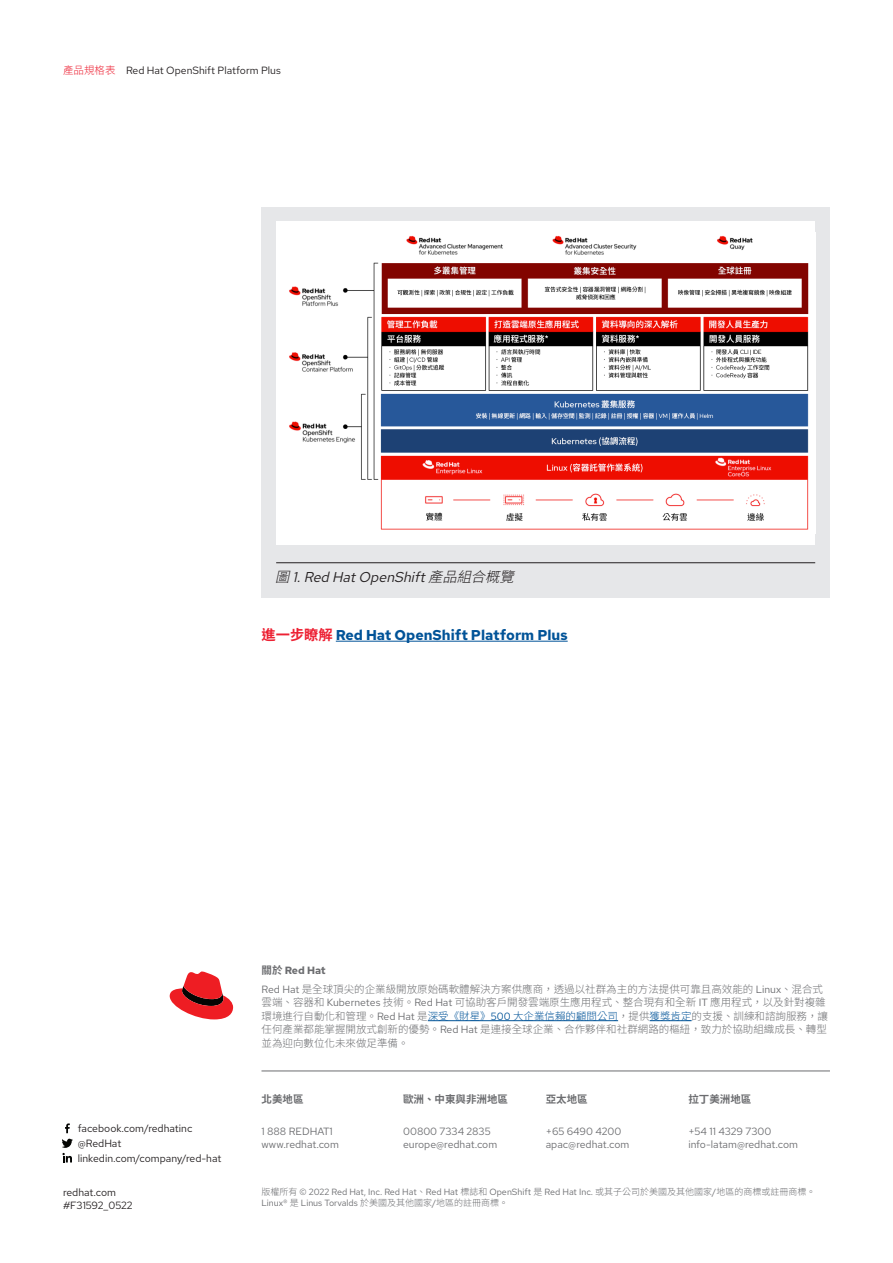
<style>
.page{position:relative;width:893px;height:1263px;background:#fff}
.page>*{position:absolute;margin:0;border:0;box-sizing:border-box;transform-origin:0 0}
.Main_-_Subhead{font:700 14.25px "Red Hat Text";color:#015398}
.Main_-_Image_caption{font:italic 14.25px "Red Hat Text";color:#231f20}
.Footer_-_About_Red_H{font:300 10.5px/13.5px "Noto Sans TC";color:#6c6d70}
.Footer_-_About_Red_H-2{font:10.5px/13.5px "Red Hat Text";color:#6c6d70}
.Footer_-_Document_ty{font:10.5px/15px "Red Hat Text";color:#231f20}
.Footer_-_About_Red_H-3{font:700 10.5px "Noto Sans TC";color:#6c6d70}
.Footer_-_Website_URL{font:10.5px/12.6px "Red Hat Text";color:#231f20}
.Footer_-_About_Red_H-4{font:700 10.5px "Red Hat Text";letter-spacing:-.015em;color:#6c6d70}
.Footer_-_Boilerplate{font:9px/11.2px "Red Hat Text";color:#6c6d70}
.s1{font-family:"Noto Sans TC";font-weight:300;color:#ed2133}
.s2{font-family:"Noto Sans TC";font-weight:300}
.s3{font-family:"Noto Sans TC";color:#ed2133}
.s4{font-family:"Noto Sans TC"}
.s5{font-family:"Red Hat Text";font-weight:400}
.s6{color:#015398}
.s7{font-family:"Red Hat Text";font-weight:400;color:#015398}
</style>
<div class="page">
<hr style="left:428px;top:1020px;width:190px;height:1px;background:#015398">
<hr style="left:650px;top:1020px;width:42px;height:1px;background:#015398">
<hr style="left:261px;top:1070px;width:569px;height:1px;background:#6c6d70">
<svg style="left:65px;top:1123px;width:5px;height:10px"></svg>
<svg style="left:62px;top:1139px;width:10px;height:23px"></svg>
<div style="left:261px;top:207px;width:569px;height:390px;background:#e6e7e9"></div>
<img style="left:276px;top:233px;width:539px;height:300px">
<hr style="left:276px;top:562px;width:539px;height:1px;background:#231f20">
<div style="left:276px;top:533px;width:539px;height:12px;background:#fff"></div>
<div style="left:276px;top:222px;width:539px;height:11px;background:#fff"></div>
<hr style="left:336px;top:641px;width:232px;height:1px;background:#015398">
<svg style="left:170px;top:971px;width:63px;height:48px"></svg>
<p class="Footer_-_Document_ty" style="left:63px;top:63px;width:219px"><span class="s1">產品規格表</span> Red Hat OpenShift Platform Plus</p>
<p class="Main_-_Image_caption" style="left:275px;top:567px;width:249px"><span class="s2">圖</span>1.Red HatOpenShift<span class="s2">產品組合概覽</span></p>
<p class="Main_-_Subhead" style="left:261px;top:625px;width:308px"><span class="s3">進一步瞭解</span> Red Hat OpenShift Platform Plus</p>
<p class="Footer_-_Document_ty" style="left:78px;top:1121px;width:145px">facebook.com/redhatinc @RedHat linkedin.com/company/red-hat</p>
<p class="Footer_-_Website_URL" style="left:63px;top:1186px;width:71px">redhat.com #F31592_0522</p>
<p class="Footer_-_About_Red_H-4" style="left:261px;top:963px;width:66px"><span class="s4">關於</span> Red Hat</p>
<p class="Footer_-_About_Red_H" style="left:261px;top:982px;width:568px"><span class="s5">Red Hat</span> 是全球頂尖的企業級開放原始碼軟體解決方案供應商，透過以社群為主的方法提供可靠且高效能的 <span class="s5">Linux</span>、混合式雲端、容器和 <span class="s5">Kubernetes</span> 技術。<span class="s5">Red Hat</span> 可協助客戶開發雲端原生應用程式、整合現有和全新 <span class="s5">IT</span> 應用程式，以及針對複雜環境進行自動化和管理。<span class="s5">Red Hat</span> 是<span class="s6">深受《財星》</span><span class="s7">500</span> <span class="s6">大企業信賴的顧問公司</span>，提供<span class="s6">獲獎肯定</span>的支援、訓練和諮詢服務，讓任何產業都能掌握開放式創新的優勢。<span class="s5">Red Hat</span> 是連接全球企業、合作夥伴和社群網路的樞紐，致力於協助組織成長、轉型並為迎向數位化未來做足準備。</p>
<p class="Footer_-_About_Red_H-3" style="left:261px;top:1093px;width:43px">北美地區</p>
<p class="Footer_-_About_Red_H-2" style="left:261px;top:1124px;width:79px">1 888 REDHAT1 www.redhat.com</p>
<p class="Footer_-_About_Red_H-3" style="left:403px;top:1093px;width:106px">歐洲、中東與非洲地區</p>
<p class="Footer_-_About_Red_H-2" style="left:403px;top:1124px;width:96px">00800 7334 2835 europe@redhat.com</p>
<p class="Footer_-_About_Red_H-3" style="left:546px;top:1093px;width:43px">亞太地區</p>
<p class="Footer_-_About_Red_H-2" style="left:546px;top:1124px;width:85px">+65 6490 4200 apac@redhat.com</p>
<p class="Footer_-_About_Red_H-3" style="left:688px;top:1093px;width:64px">拉丁美洲地區</p>
<p class="Footer_-_About_Red_H-2" style="left:688px;top:1124px;width:111px">+54 11 4329 7300 info-latam@redhat.com</p>
<p class="Footer_-_Boilerplate" style="left:261px;top:1186px;width:555px"><span class="s2">版權所有</span> © 2022 Red Hat, Inc. Red Hat<span class="s2">、</span>Red Hat <span class="s2">標誌和</span> OpenShift <span class="s2">是</span> Red Hat Inc. <span class="s2">或其子公司於美國及其他國家</span>/<span class="s2">地區的商標或註冊商標。<br></span>Linux® <span class="s2">是</span> Linus Torvalds <span class="s2">於美國及其他國家</span>/<span class="s2">地區的註冊商標。</span></p>
</div>
